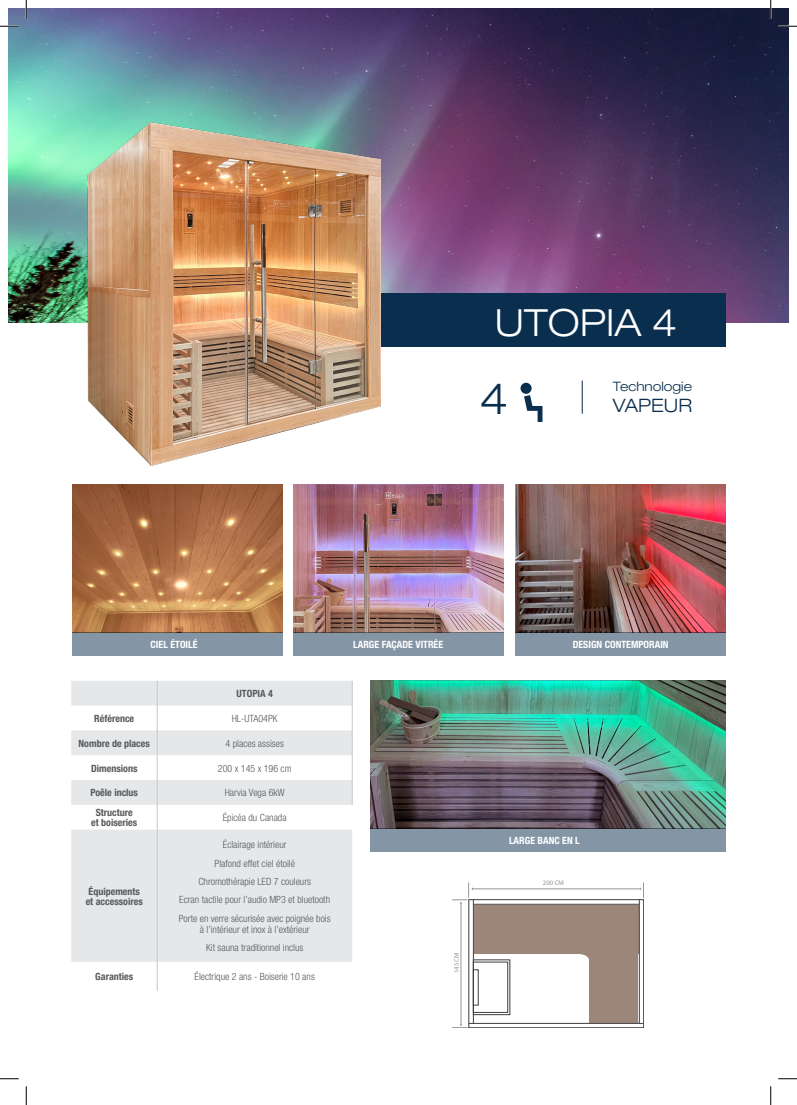
<style>
.page{position:relative;width:797px;height:1105px;background:#fff}
.page>*{position:absolute;margin:0;border:0;box-sizing:border-box;transform-origin:0 0}
.t1{font:300 expanded 42.62px "Helvetica Neue";color:#092e4e}
.t2{font:300 expanded 37.5px "Helvetica Neue";color:#fff}
.t3{font:300 expanded 18.5px "Helvetica Neue";color:#092e4e}
.t4{font:300 expanded 13px "Helvetica Neue";color:#092e4e}
.t5{font:300 condensed 10px/18.4px "Helvetica Neue";color:#57585a;text-align:center}
.t6{font:700 condensed 10px/10px "Helvetica Neue";color:#57585a;text-align:center}
.t7{font:700 condensed 10px "Helvetica Neue";color:#fff}
.t8{font:6.75px "Myriad Pro";color:#939598}
</style>
<div class="page">
<img style="left:9px;top:9px;width:779px;height:313px">
<div style="left:327px;top:294px;width:398px;height:53px;background:#092e4e"></div>
<img style="left:88px;top:123px;width:292px;height:342px">
<img style="left:72px;top:485px;width:210px;height:147px">
<img style="left:293px;top:485px;width:210px;height:147px">
<img style="left:515px;top:485px;width:210px;height:147px">
<img style="left:370px;top:681px;width:355px;height:147px">
<div style="left:72px;top:632px;width:210px;height:24px;background:#8496a6"></div>
<div style="left:293px;top:632px;width:210px;height:24px;background:#8496a6"></div>
<div style="left:515px;top:632px;width:210px;height:24px;background:#8496a6"></div>
<div style="left:370px;top:828px;width:355px;height:24px;background:#8496a6"></div>
<svg style="left:71px;top:681px;width:281px;height:281px;fill:#e6e7e9"></svg>
<svg style="left:352px;top:681px;width:1px;height:124px"></svg>
<svg style="left:157px;top:681px;width:1px;height:149px"></svg>
<hr style="left:157px;top:830px;width:1px;height:132px;background:#c7c8ca">
<svg style="left:157px;top:962px;width:1px;height:29px"></svg>
<div style="left:520px;top:383px;width:11px;height:11px;background:#092e4e;border-radius:50%"></div>
<svg style="left:524px;top:395px;width:18px;height:27px"></svg>
<hr style="left:582px;top:381px;width:1px;height:32px;background:#092e4e">
<div style="left:468px;top:899px;width:176px;height:129px;border:1px solid #3e3e3f"></div>
<div style="left:474px;top:905px;width:164px;height:49px;background:#9b8679"></div>
<div style="left:589px;top:910px;width:49px;height:112px;background:#9b8679"></div>
<hr style="left:469px;top:1023px;width:174px;height:1px;background:#3e3e3f">
<hr style="left:473px;top:904px;width:166px;height:1px;background:#3e3e3f">
<hr style="left:473px;top:899px;width:1px;height:125px;background:#3e3e3f">
<hr style="left:461px;top:903px;width:1px;height:122px;background:#939598">
<svg style="left:452px;top:1024px;width:15px;height:4px"></svg>
<hr style="left:473px;top:889px;width:167px;height:1px;background:#939598">
<svg style="left:452px;top:882px;width:21px;height:21px"></svg>
<svg style="left:640px;top:882px;width:4px;height:16px"></svg>
<hr style="left:639px;top:900px;width:1px;height:123px;background:#3e3e3f">
<div style="left:473px;top:960px;width:37px;height:55px;border:1px solid #3e3e3f"></div>
<div style="left:473px;top:962px;width:35px;height:51px;border:1px solid #3e3e3f"></div>
<svg style="left:580px;top:954px;width:9px;height:5px"></svg>
<svg style="left:0;top:25px;width:19px;height:2px"></svg>
<svg style="left:778px;top:25px;width:19px;height:2px"></svg>
<svg style="left:0;top:1078px;width:19px;height:1px"></svg>
<svg style="left:778px;top:1078px;width:19px;height:1px"></svg>
<svg style="left:25px;top:0;width:2px;height:19px"></svg>
<svg style="left:25px;top:1086px;width:2px;height:19px"></svg>
<svg style="left:770px;top:0;width:1px;height:19px"></svg>
<svg style="left:770px;top:1086px;width:1px;height:19px"></svg>
<h2 class="t2" style="left:495px;top:308px;width:184px">UTOPIA 4</h2>
<h1 class="t1" style="left:480px;top:383px;width:30px">4</h1>
<h3 class="t4" style="left:613px;top:381px;width:81px">Technologie</h3>
<h3 class="t3" style="left:613px;top:398px;width:81px">VAPEUR</h3>
<p class="t7" style="left:151px;top:639px;width:48px">CIEL ÉTOILÉ</p>
<p class="t7" style="left:353px;top:639px;width:91px">LARGE FAÇADE VITRÉE</p>
<p class="t7" style="left:572px;top:639px;width:97px">DESIGN CONTEMPORAIN</p>
<p class="t6" style="left:236px;top:689px;width:38px">UTOPIA 4</p>
<p class="t6" style="left:94px;top:713px;width:41px">Référence</p>
<p class="t5" style="left:232px;top:709px;width:47px">HL-UTA04PK</p>
<p class="t6" style="left:79px;top:738px;width:73px">Nombre de places</p>
<p class="t5" style="left:225px;top:734px;width:60px">4 places assises</p>
<p class="t6" style="left:91px;top:763px;width:48px">Dimensions</p>
<p class="t5" style="left:218px;top:759px;width:75px">200 x 145 x 196 cm</p>
<p class="t6" style="left:90px;top:788px;width:49px">Poêle inclus</p>
<p class="t5" style="left:225px;top:784px;width:62px">Harvia Vega 6kW</p>
<p class="t6" style="left:91px;top:808px;width:48px">Structure et boiseries</p>
<p class="t5" style="left:223px;top:808px;width:65px">Épicéa du Canada</p>
<p class="t6" style="left:86px;top:886px;width:59px;text-align:left">Équipements et accessoires</p>
<p class="t5" style="left:179px;top:835px;width:153px">Éclairage intérieur<br>Plafond effet ciel étoilé<br>Chromothérapie LED 7 couleurs<br>Ecran tactile pour l’audio MP3 et bluetooth<br>Porte en verre sécurisée avec poignée bois</p>
<p class="t5" style="left:200px;top:920px;width:111px">à l’intérieur et inox à l’extérieur<br>Kit sauna traditionnel inclus</p>
<p class="t6" style="left:95px;top:972px;width:39px">Garanties</p>
<p class="t5" style="left:195px;top:968px;width:122px">Électrique 2 ans - Boiserie 10 ans</p>
<p class="t8" style="left:452px;top:973px;width:23px;rotate:-90deg">145 CM</p>
<p class="t7" style="left:509px;top:835px;width:72px">LARGE BANC EN L</p>
<p class="t8" style="left:543px;top:878px;width:23px">200 CM</p>
</div>
